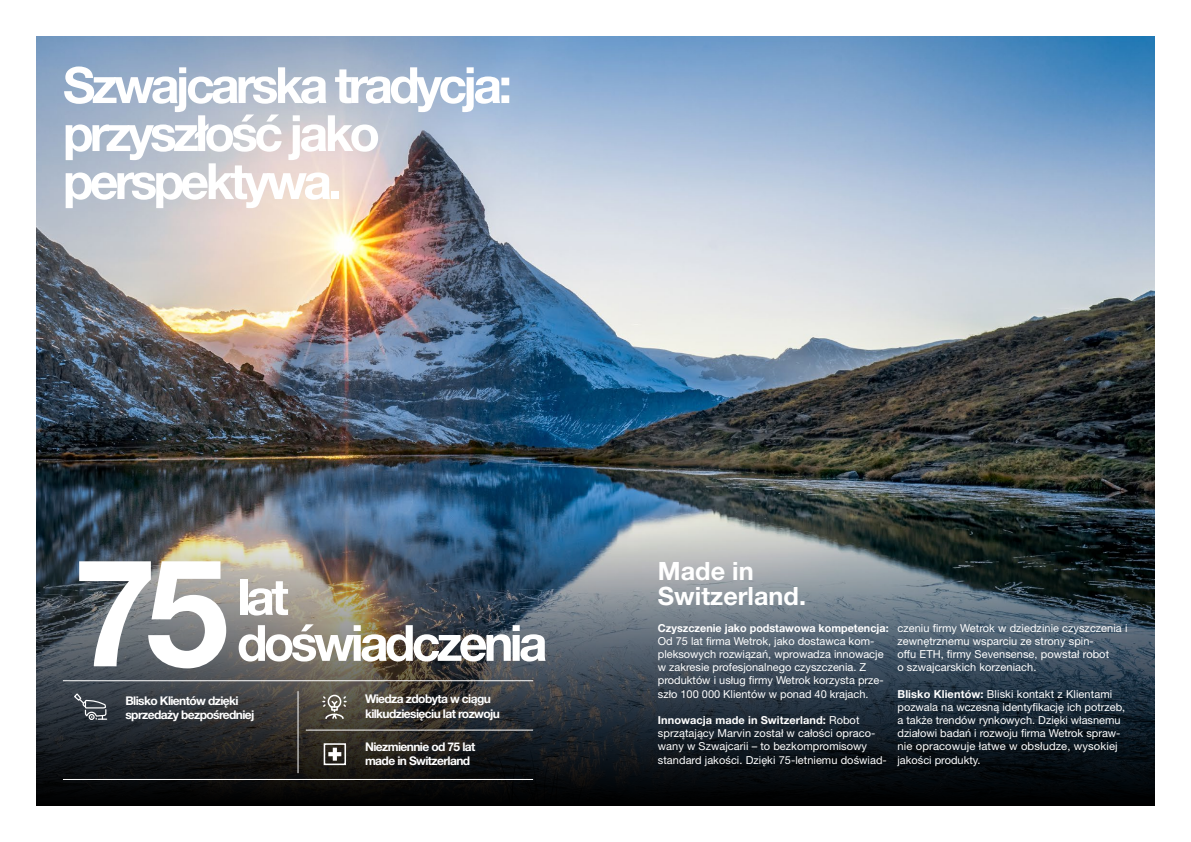
<style>
.page{position:relative;width:1191px;height:842px;background:#fff}
.page>*{position:absolute;margin:0;border:0;box-sizing:border-box;transform-origin:0 0}
.t1{font:700 150px "Helvetica Neue LT Pro";color:#fff}
.t2{font:700 50px/46px "Helvetica Neue LT Pro";letter-spacing:-.075em;color:#fff}
.t3{font:700 25.2px/24.6px "Helvetica Neue LT Pro";color:#fff}
.t4{font:700 12px/14.4px "Helvetica Neue LT Pro";letter-spacing:-.05em;color:#fff}
.t5{font:11px/13.2px "Helvetica Neue LT Pro";color:#fff}
.s1{font-weight:700}
</style>
<div class="page">
<img style="left:36px;top:36px;width:1119px;height:480px">
<img style="left:36px;top:516px;width:1119px;height:290px">
<hr style="left:63px;top:680px;width:470px;height:1px;background:#fff">
<hr style="left:306px;top:730px;width:227px;height:1px;background:#fff">
<hr style="left:298px;top:691px;width:1px;height:82px;background:#fff">
<hr style="left:63px;top:779px;width:470px;height:1px;background:#fff">
<svg style="left:322px;top:694px;width:25px;height:26px"></svg>
<svg style="left:74px;top:692px;width:33px;height:28px"></svg>
<div style="left:324px;top:743px;width:22px;height:22px;border:2px solid #fff"></div>
<svg style="left:328px;top:748px;width:13px;height:13px"></svg>
<p class="t2" style="left:63px;top:61px;width:451px">Szwajcarska tradycja:</p>
<p class="t2" style="left:63px;top:108px;width:318px;line-height:48px">przyszłość jako perspektywa.</p>
<p class="t1" style="left:73px;top:520px;width:157px">75</p>
<p class="t2" style="left:237px;top:573px;width:312px">lat doświadczenia</p>
<p class="t4" style="left:125px;top:693px;width:131px">Blisko Klientów dzięki sprzedaży bezpośredniej</p>
<p class="t4" style="left:365px;top:691px;width:136px">Wiedza zdobyta w ciągu kilkudziesięciu lat rozwoju</p>
<p class="t4" style="left:365px;top:739px;width:112px">Niezmiennie od 75 lat made in Switzerland</p>
<p class="t3" style="left:658px;top:558px;width:150px">Made in<br>Switzerland.</p>
<p class="t5" style="left:658px;top:621px;width:232px"><span class="s1">Czyszczenie jako podstawowa kompetencja:<br></span>Od 75 lat firma Wetrok, jako dostawca kom&shy;pleksowych rozwiązań, wprowadza innowacje w zakresie profesjonalnego czyszczenia. Z produktów i usług firmy Wetrok korzysta prze&shy;szło 100 000 Klientów w ponad 40 krajach.</p>
<p class="t5" style="left:658px;top:713px;width:230px"><span class="s1">Innowacja made in Switzerland:</span> Robot sprzątający Marvin został w całości opraco&shy;wany w Szwajcarii – to bezkompromisowy standard jakości. Dzięki 75-letniemu doświad-</p>
<p class="t5" style="left:897px;top:621px;width:231px">czeniu firmy Wetrok w dziedzinie czyszczenia i zewnętrznemu wsparciu ze strony spin-<br>offu ETH, firmy Sevensense, powstał robot<br>o szwajcarskich korzeniach.</p>
<p class="t5" style="left:897px;top:687px;width:229px"><span class="s1">Blisko Klientów:</span> Bliski kontakt z Klientami pozwala na wczesną identyfikację ich potrzeb, a także trendów rynkowych. Dzięki własnemu działowi badań i rozwoju firma Wetrok spraw&shy;nie opracowuje łatwe w obsłudze, wysokiej jakości produkty.</p>
</div>
